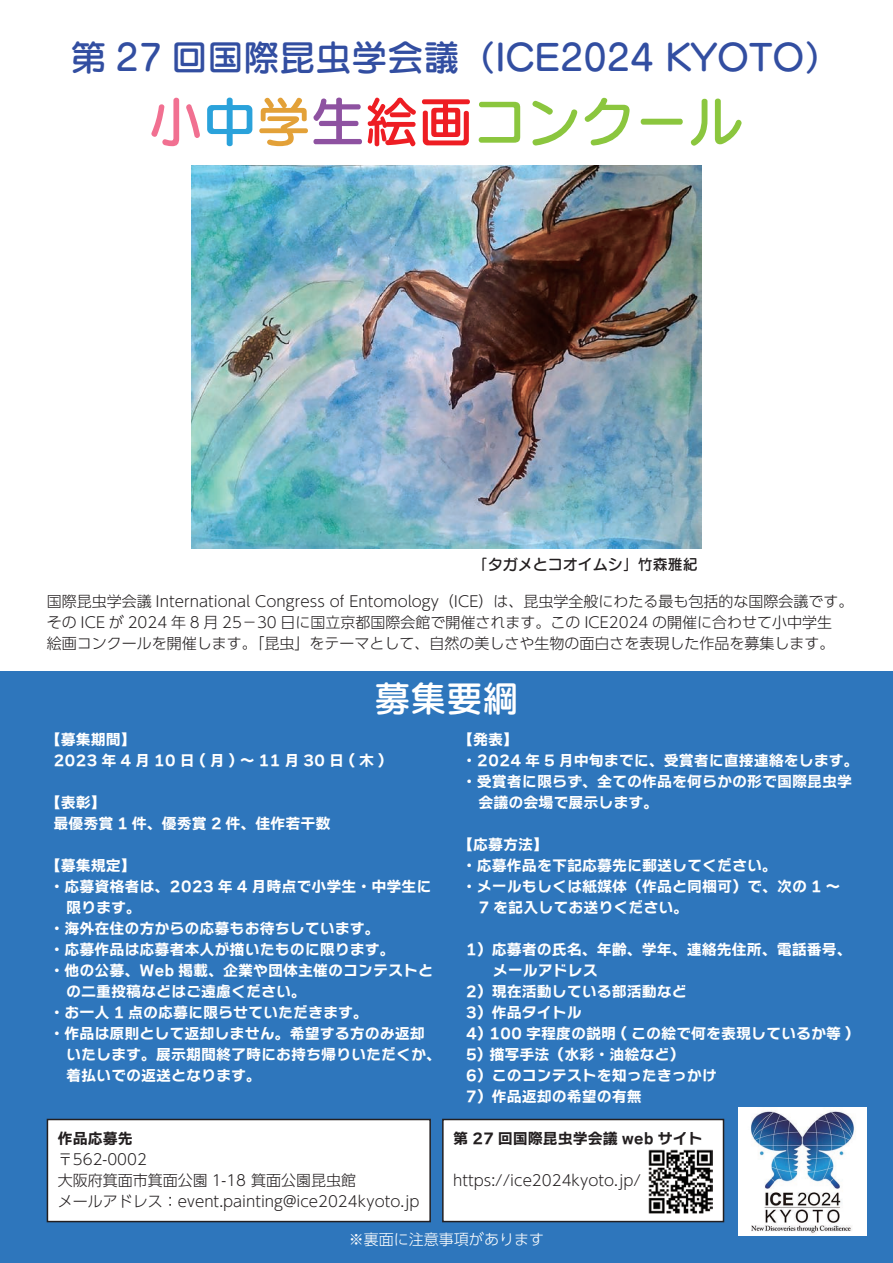
<style>
.page{position:relative;width:893px;height:1263px;background:#fff}
.page>*{position:absolute;margin:0;border:0;box-sizing:border-box;transform-origin:0 0}
.t1{font:36px "Seurat Pro N DB";color:#324ea1}
.t2{font:36px "Seurat Pro N DB";color:#fff}
.t3{font:15px/21px "Nitalago Ruika 06";color:#fff}
.t4{font:300 15px/21px "UD Shin Go Pr 6 N";color:#231f20}
.t5{font:15px "Nitalago Ruika 06";color:#231f20}
.t6{font:15px "Seurat Pro N DB";color:#231f20}
.t7{font:300 15px "UD Shin Go Pr 6 N";color:#fff}
</style>
<div class="page">
<div style="left:0;top:672px;width:893px;height:591px;background:#2e76bc"></div>
<img style="left:191px;top:166px;width:511px;height:382px">
<img style="left:739px;top:1107px;width:127px;height:128px">
<div style="left:47px;top:1119px;width:384px;height:103px;background:#fff;border:2px solid #231f20"></div>
<svg style="left:151px;top:98px;width:49px;height:48px"></svg>
<svg style="left:207px;top:98px;width:45px;height:48px"></svg>
<svg style="left:259px;top:98px;width:103px;height:48px"></svg>
<svg style="left:368px;top:98px;width:48px;height:48px"></svg>
<svg style="left:422px;top:99px;width:48px;height:46px"></svg>
<svg style="left:479px;top:102px;width:41px;height:41px"></svg>
<svg style="left:532px;top:101px;width:45px;height:44px"></svg>
<svg style="left:585px;top:98px;width:45px;height:47px"></svg>
<div style="left:641px;top:119px;width:42px;height:6px;background:#8bc63e;border-radius:3px"></div>
<svg style="left:691px;top:99px;width:51px;height:47px"></svg>
<div style="left:442px;top:1119px;width:282px;height:103px;background:#fff;border:2px solid #231f20"></div>
<img style="left:648px;top:1149px;width:64px;height:64px">
<h1 class="t1" style="left:71px;top:34px;width:771px">第 27 回国際昆虫学会議（ICE2024 KYOTO）</h1>
<p class="t6" style="left:473px;top:555px;width:226px">「タガメとコオイムシ」竹森雅紀</p>
<p class="t4" style="left:47px;top:591px;width:808px">国際昆虫学会議 International Congress of Entomology（ICE）は、昆虫学全般にわたる最も包括的な国際会議です。その ICE が 2024 年 8 月 25－30 日に国立京都国際会館で開催されます。この ICE2024 の開催に合わせて小中学生<br>絵画コンクールを開催します。「昆虫」をテーマとして、自然の美しさや生物の面白さを表現した作品を募集します。</p>
<h1 class="t2" style="left:374px;top:675px;width:145px">募集要綱</h1>
<p class="t3" style="left:53px;top:728px;width:333px;text-indent:-8px">【募集期間】<br>2023年4月10日(月)～11月30日(木)</p>
<p class="t3" style="left:53px;top:791px;width:279px;text-indent:-8px">【表彰】<br>最優秀賞 1 件、優秀賞 2 件、佳作若干数</p>
<p class="t3" style="left:46px;top:854px;width:92px">【募集規定】</p>
<p class="t3" style="left:50px;top:875px;width:383px">・応募資格者は、2023 年 4 月時点で小学生・中学生に</p>
<p class="t3" style="left:66px;top:896px;width:77px">限ります。</p>
<p class="t3" style="left:50px;top:917px;width:332px">・海外在住の方からの応募もお待ちしています。</p>
<p class="t3" style="left:50px;top:938px;width:347px">・応募作品は応募者本人が描いたものに限ります。</p>
<p class="t3" style="left:50px;top:959px;width:385px">・他の公募、Web 掲載、企業や団体主催のコンテストと</p>
<p class="t3" style="left:66px;top:980px;width:242px">の二重投稿などはご遠慮ください。</p>
<p class="t3" style="left:50px;top:1001px;width:320px">・お一人 1 点の応募に限らせていただきます。</p>
<p class="t3" style="left:50px;top:1022px;width:377px">・作品は原則として返却しません。希望する方のみ返却</p>
<p class="t3" style="left:66px;top:1043px;width:377px">いたします。展示期間終了時にお持ち帰りいただくか、</p>
<p class="t3" style="left:66px;top:1064px;width:197px">着払いでの返送となります。</p>
<p class="t3" style="left:458px;top:728px;width:61px">【発表】</p>
<p class="t3" style="left:462px;top:749px;width:398px">・2024 年 5 月中旬までに、受賞者に直接連絡をします。</p>
<p class="t3" style="left:462px;top:770px;width:391px">・受賞者に限らず、全ての作品を何らかの形で国際昆虫学</p>
<p class="t3" style="left:478px;top:791px;width:181px">会議の会場で展示します。</p>
<p class="t3" style="left:458px;top:833px;width:91px">【応募方法】</p>
<p class="t3" style="left:462px;top:854px;width:316px">・応募作品を下記応募先に郵送してください。</p>
<p class="t3" style="left:462px;top:875px;width:380px">・メールもしくは紙媒体（作品と同梱可）で、次の 1 ～</p>
<p class="t3" style="left:478px;top:896px;width:211px">7 を記入してお送りください。</p>
<p class="t3" style="left:466px;top:938px;width:388px">1）応募者の氏名、年齢、学年、連絡先住所、電話番号、</p>
<p class="t3" style="left:493px;top:959px;width:106px">メールアドレス</p>
<p class="t3" style="left:466px;top:980px;width:223px">2）現在活動している部活動など</p>
<p class="t3" style="left:466px;top:1001px;width:118px">3）作品タイトル</p>
<p class="t3" style="left:466px;top:1022px;width:388px">4）100 字程度の説明 ( この絵で何を表現しているか等 )</p>
<p class="t3" style="left:466px;top:1043px;width:253px">5) 描写手法（水彩・油絵など）<br>6）このコンテストを知ったきっかけ<br>7）作品返却の希望の有無</p>
<p class="t5" style="left:453px;top:1130px;width:251px">第 27 回国際昆虫学会議 web サイト</p>
<p class="t4" style="left:453px;top:1169px;width:189px">https://ice2024kyoto.jp/</p>
<p class="t5" style="left:58px;top:1130px;width:77px">作品応募先</p>
<p class="t4" style="left:58px;top:1148px;width:363px">〒562-0002<br>大阪府箕面市箕面公園 1-18 箕面公園昆虫館<br>メールアドレス：event.painting@ice2024kyoto.jp</p>
<p class="t7" style="left:349px;top:1227px;width:196px">※裏面に注意事項があります</p>
</div>
